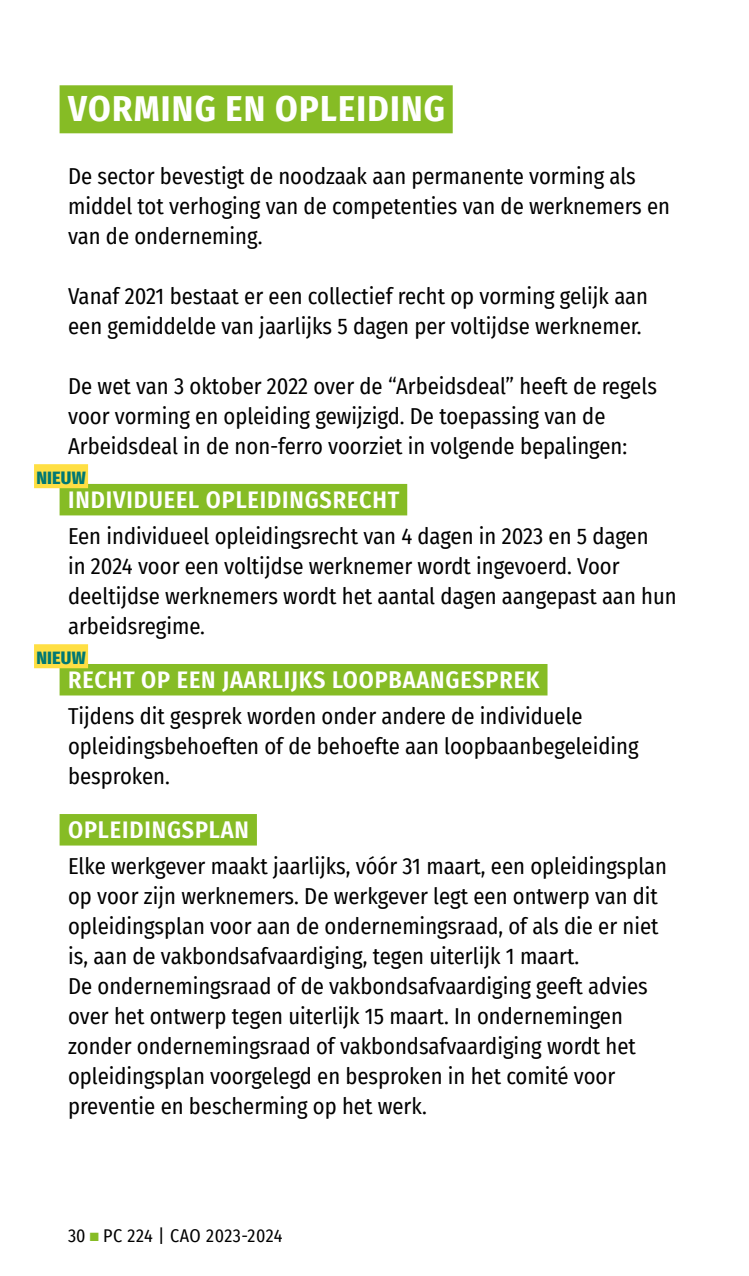
<style>
.page{position:relative;width:749px;height:1276px;background:#fff}
.page>*{position:absolute;margin:0;border:0;box-sizing:border-box;transform-origin:0 0}
.t1{font:700 36px "Fira Sans Condensed";letter-spacing:.035em;color:#fff}
.t2{font:600 24px "Fira Sans Condensed";letter-spacing:.035em;color:#fff}
.t3{font:22.5px/30px "Fira Sans Condensed";color:#000}
.t4{font:18px "Fira Sans Condensed";letter-spacing:.025em;color:#000}
.t5{font:800 18px "Fira Sans Condensed";letter-spacing:.01em;color:#007873}
.s1{color:#86bc25}
</style>
<div class="page">
<div style="left:60px;top:85px;width:392px;height:48px;background:#86bc25"></div>
<div style="left:60px;top:484px;width:347px;height:31px;background:#86bc25"></div>
<div style="left:60px;top:664px;width:487px;height:31px;background:#86bc25"></div>
<div style="left:60px;top:814px;width:197px;height:31px;background:#86bc25"></div>
<div style="left:34px;top:464px;width:54px;height:24px;background:#ffdf43"></div>
<div style="left:34px;top:644px;width:54px;height:24px;background:#ffdf43"></div>
<h1 class="t1" style="left:68px;top:79px;width:378px">VORMING EN OPLEIDING</h1>
<p class="t3" style="left:68px;top:160px;width:603px">De sector bevestigt de noodzaak aan permanente vorming als middel tot verhoging van de competenties van de werknemers en van de onderneming.</p>
<p class="t3" style="left:68px;top:280px;width:581px">Vanaf 2021 bestaat er een collectief recht op vorming gelijk aan een gemiddelde van jaarlijks 5 dagen per voltijdse werknemer.</p>
<p class="t3" style="left:68px;top:370px;width:590px">De wet van 3 oktober 2022 over de “Arbeidsdeal” heeft de regels voor vorming en opleiding gewijzigd. De toepassing van de<br>Arbeidsdeal in de non-ferro voorziet in volgende bepalingen:</p>
<p class="t5" style="left:36px;top:462px;width:51px">NIEUW</p>
<p class="t2" style="left:68px;top:480px;width:332px">INDIVIDUEEL OPLEIDINGSRECHT</p>
<p class="t3" style="left:68px;top:520px;width:610px">Een individueel opleidingsrecht van 4 dagen in 2023 en 5 dagen<br>in 2024 voor een voltijdse werknemer wordt ingevoerd. Voor deeltijdse werknemers wordt het aantal dagen aangepast aan hun arbeidsregime.</p>
<p class="t5" style="left:36px;top:642px;width:51px">NIEUW</p>
<p class="t2" style="left:68px;top:660px;width:472px">RECHT OP EEN JAARLIJKS LOOPBAANGESPREK</p>
<p class="t3" style="left:68px;top:700px;width:572px">Tijdens dit gesprek worden onder andere de individuele opleidingsbehoeften of de behoefte aan loopbaanbegeleiding besproken.</p>
<p class="t2" style="left:68px;top:810px;width:182px">OPLEIDINGSPLAN</p>
<p class="t3" style="left:68px;top:850px;width:600px">Elke werkgever maakt jaarlijks, vóór 31 maart, een opleidingsplan op voor zijn werknemers. De werkgever legt een ontwerp van dit opleidingsplan voor aan de ondernemingsraad, of als die er niet is, aan de vakbondsafvaardiging, tegen uiterlijk 1 maart.<br>De ondernemingsraad of de vakbondsafvaardiging geeft advies over het ontwerp tegen uiterlijk 15 maart. In ondernemingen zonder ondernemingsraad of vakbondsafvaardiging wordt het opleidingsplan voorgelegd en besproken in het comité voor preventie en bescherming op het werk.</p>
<p class="t4" style="left:68px;top:1222px;width:216px">30 <span class="s1">■</span> PC 224 | CAO 2023-2024</p>
</div>
